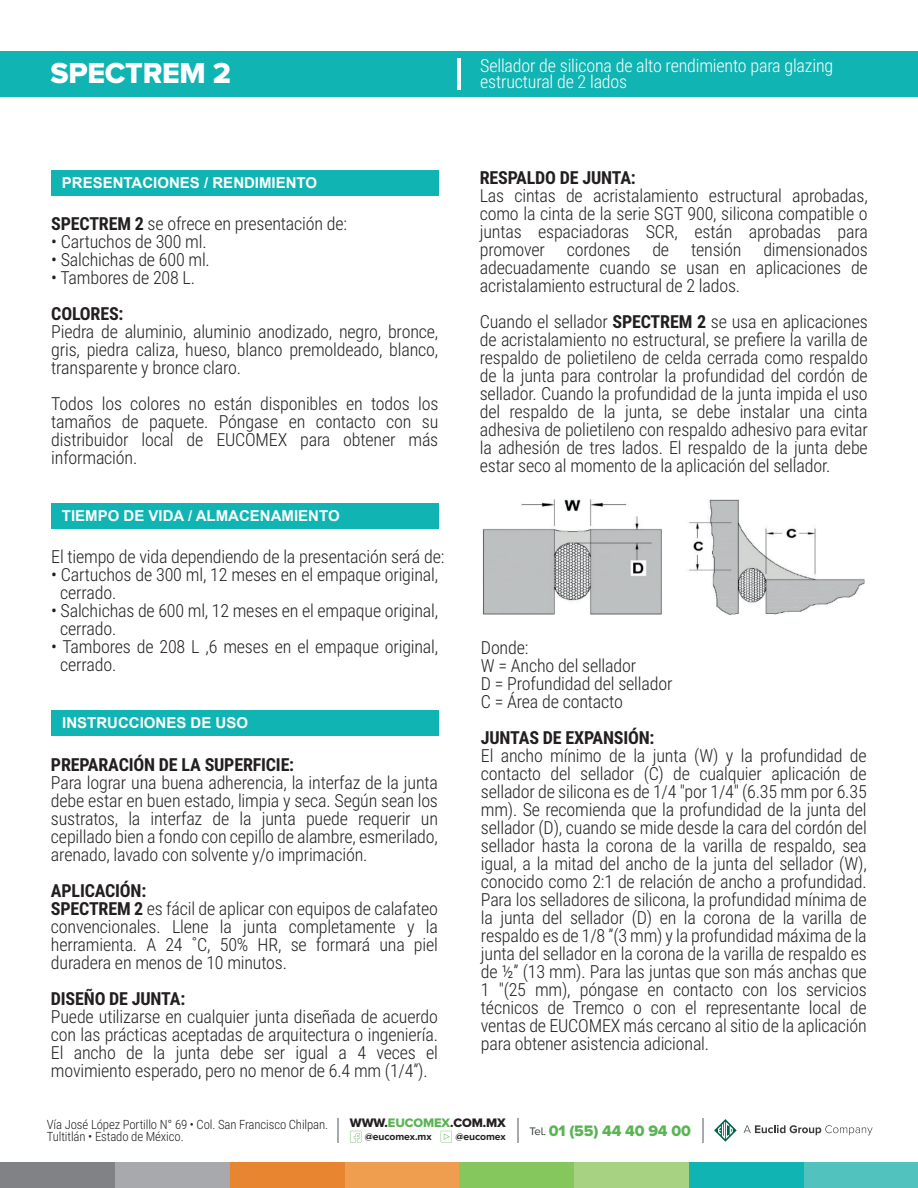
<style>
.page{position:relative;width:918px;height:1188px;background:#fff}
.page>*{position:absolute;margin:0;border:0;box-sizing:border-box;transform-origin:0 0}
.t1{font:30px "Proxima Nova A Extrabld";letter-spacing:-.01em;color:#fff}
.t2{font:300 18px/18px "Roboto Condensed";letter-spacing:-.01em;color:#231f20;text-align:justify}
.t3{font:700 18px "Roboto Condensed";letter-spacing:-.01em;color:#231f20}
.t4{font:300 18px/16.5px "Roboto Condensed";letter-spacing:-.01em;color:#fff}
.t5{font:15.75px "Proxima Nova A Extrabld";letter-spacing:-.01em;color:#5ab453}
.t6{font:700 15px "Arial";color:#fff}
.t7{font:300 12.75px/12.8px "Roboto Condensed";letter-spacing:-.01em;color:#231f20}
.t8{font:12.75px "Proxima Nova A Extrabld";letter-spacing:-.01em;color:#231f20}
.t9{font:700 10.35px "Proxima Nova A";letter-spacing:-.01em;color:#231f20}
.s1{font-weight:700}
.s2{color:#5ab453}
.s3{font-family:"Proxima Nova A";font-size:11.25px;color:#333739}
</style>
<div class="page">
<div style="left:804px;top:1162px;width:114px;height:26px;background:#52c2bf"></div>
<div style="left:689px;top:1162px;width:115px;height:26px;background:#10b5b3"></div>
<div style="left:574px;top:1162px;width:115px;height:26px;background:#a6d281"></div>
<div style="left:459px;top:1162px;width:115px;height:26px;background:#85c65d"></div>
<div style="left:345px;top:1162px;width:114px;height:26px;background:#ee9e4e"></div>
<div style="left:230px;top:1162px;width:115px;height:26px;background:#e88530"></div>
<div style="left:115px;top:1162px;width:115px;height:26px;background:#a8a9ad"></div>
<div style="left:0;top:1162px;width:115px;height:26px;background:#808285"></div>
<svg style="left:714px;top:1119px;width:23px;height:23px"></svg>
<svg style="left:744px;top:1125px;width:129px;height:10px"></svg>
<svg style="left:441px;top:1131px;width:11px;height:12px"></svg>
<svg style="left:350px;top:1131px;width:11px;height:12px"></svg>
<svg style="left:702px;top:1118px;width:1px;height:25px"></svg>
<svg style="left:517px;top:1118px;width:1px;height:25px"></svg>
<hr style="left:337px;top:1118px;width:2px;height:25px;background:#a8a9ad">
<div style="left:0;top:51px;width:918px;height:45px;background:#10b5b3"></div>
<hr style="left:457px;top:58px;width:4px;height:31px;background:#fff">
<div style="left:51px;top:170px;width:387px;height:26px;background:#10b5b3"></div>
<div style="left:51px;top:503px;width:387px;height:25px;background:#10b5b3"></div>
<div style="left:52px;top:710px;width:387px;height:26px;background:#10b5b3"></div>
<img style="left:482px;top:499px;width:383px;height:116px">
<h1 class="t1" style="left:51px;top:56px;width:182px">SPECTREM 2</h1>
<p class="t4" style="left:480px;top:56px;width:355px">Sellador de silicona de alto rendimiento para glazing estructural de 2 lados</p>
<p class="t6" style="left:62px;top:173px;width:257px">PRESENTACIONES / RENDIMIENTO</p>
<p class="t2" style="left:51px;top:214px;width:297px"><span class="s1">SPECTREM 2</span> se ofrece en presentación de:</p>
<p class="t2" style="left:51px;top:232px;width:157px">• Cartuchos de 300 ml.</p>
<p class="t2" style="left:51px;top:250px;width:160px">• Salchichas de 600 ml.</p>
<p class="t2" style="left:51px;top:268px;width:145px">• Tambores de 208 L.</p>
<p class="t3" style="left:51px;top:301px;width:74px">COLORES:</p>
<p class="t2" style="left:51px;top:322px;width:389px">Piedra de aluminio, aluminio anodizado, negro, bronce, gris, piedra caliza, hueso, blanco premoldeado, blanco, transparente y bronce claro.</p>
<p class="t2" style="left:51px;top:394px;width:389px">Todos los colores no están disponibles en todos los tamaños de paquete. Póngase en contacto con su distribuidor local de EUCOMEX para obtener más información.</p>
<p class="t6" style="left:62px;top:506px;width:279px">TIEMPO DE VIDA / ALMACENAMIENTO</p>
<p class="t2" style="left:51px;top:547px;width:395px">El tiempo de vida dependiendo de la presentación será de:</p>
<p class="t2" style="left:60px;top:565px;width:379px;text-indent:-9px">• Cartuchos de 300 ml, 12 meses en el empaque original, cerrado.</p>
<p class="t2" style="left:60px;top:601px;width:379px;text-indent:-9px">• Salchichas de 600 ml, 12 meses en el empaque original, cerrado.</p>
<p class="t2" style="left:60px;top:637px;width:380px;text-indent:-9px">• Tambores de 208 L ,6 meses en el empaque original, cerrado.</p>
<p class="t6" style="left:62px;top:713px;width:187px">INSTRUCCIONES DE USO</p>
<p class="t3" style="left:51px;top:752px;width:245px">PREPARACIÓN DE LA SUPERFICIE:</p>
<p class="t2" style="left:51px;top:772px;width:389px">Para lograr una buena adherencia, la interfaz de la junta debe estar en buen estado, limpia y seca. Según sean los sustratos, la interfaz de la junta puede requerir un cepillado bien a fondo con cepillo de alambre, esmerilado, arenado, lavado con solvente y/o imprimación.</p>
<p class="t2" style="left:51px;top:880px;width:389px;text-align:left"><span class="s1">APLICACIÓN:<br>SPECTREM 2</span> es fácil de aplicar con equipos de calafateo convencionales. Llene la junta completamente y la herramienta. A 24 ˚C, 50% HR, se formará una piel duradera en menos de 10 minutos.</p>
<p class="t3" style="left:51px;top:986px;width:136px">DISEÑO DE JUNTA:</p>
<p class="t2" style="left:51px;top:1006px;width:389px">Puede utilizarse en cualquier junta diseñada de acuerdo con las prácticas aceptadas de arquitectura o ingeniería.<br>El ancho de la junta debe ser igual a 4 veces el movimiento esperado, pero no menor de 6.4 mm (1/4”).</p>
<p class="t3" style="left:480px;top:165px;width:158px">RESPALDO DE JUNTA:</p>
<p class="t2" style="left:480px;top:186px;width:390px">Las cintas de acristalamiento estructural aprobadas, como la cinta de la serie SGT 900, silicona compatible o juntas espaciadoras SCR, están aprobadas para promover cordones de tensión dimensionados adecuadamente cuando se usan en aplicaciones de acristalamiento estructural de 2 lados.</p>
<p class="t2" style="left:480px;top:312px;width:390px">Cuando el sellador <span class="s1">SPECTREM 2</span> se usa en aplicaciones de acristalamiento no estructural, se prefiere la varilla de respaldo de polietileno de celda cerrada como respaldo de la junta para controlar la profundidad del cordón de sellador. Cuando la profundidad de la junta impida el uso del respaldo de la junta, se debe instalar una cinta adhesiva de polietileno con respaldo adhesivo para evitar la adhesión de tres lados. El respaldo de la junta debe estar seco al momento de la aplicación del sellador.</p>
<p class="t2" style="left:481px;top:638px;width:193px;text-align:left">Donde:<br>W = Ancho del sellador<br>D = Profundidad del sellador<br>C = Área de contacto</p>
<p class="t3" style="left:481px;top:725px;width:175px">JUNTAS DE EXPANSIÓN:</p>
<p class="t2" style="left:481px;top:746px;width:387px">El ancho mínimo de la junta (W) y la profundidad de contacto del sellador (C) de cualquier aplicación de sellador de silicona es de 1/4 "por 1/4" (6.35 mm por 6.35 mm). Se recomienda que la profundidad de la junta del sellador (D), cuando se mide desde la cara del cordón del sellador hasta la corona de la varilla de respaldo, sea igual, a la mitad del ancho de la junta del sellador (W), conocido como 2:1 de relación de ancho a profundidad.<br>Para los selladores de silicona, la profundidad mínima de la junta del sellador (D) en la corona de la varilla de respaldo es de 1/8 ”(3 mm) y la profundidad máxima de la junta del sellador en la corona de la varilla de respaldo es de ½” (13 mm). Para las juntas que son más anchas que 1 "(25 mm), póngase en contacto con los servicios técnicos de Tremco o con el representante local de ventas de EUCOMEX más cercano al sitio de la aplicación para obtener asistencia adicional.</p>
<p class="t8" style="left:350px;top:1115px;width:157px">WWW.<span class="s2">EUCOMEX</span>.COM.MX</p>
<p class="t9" style="left:365px;top:1131px;width:68px">@eucomex.mx</p>
<p class="t9" style="left:456px;top:1131px;width:52px">@eucomex</p>
<p class="t7" style="left:47px;top:1117px;width:283px">Vía José López Portillo N° 69 • Col. San Francisco Chilpan.<br>Tultitlán • Estado de México.</p>
<p class="t5" style="left:529px;top:1121px;width:163px"><span class="s3">Tel.</span> 01 (55) 44 40 94 00</p>
</div>
